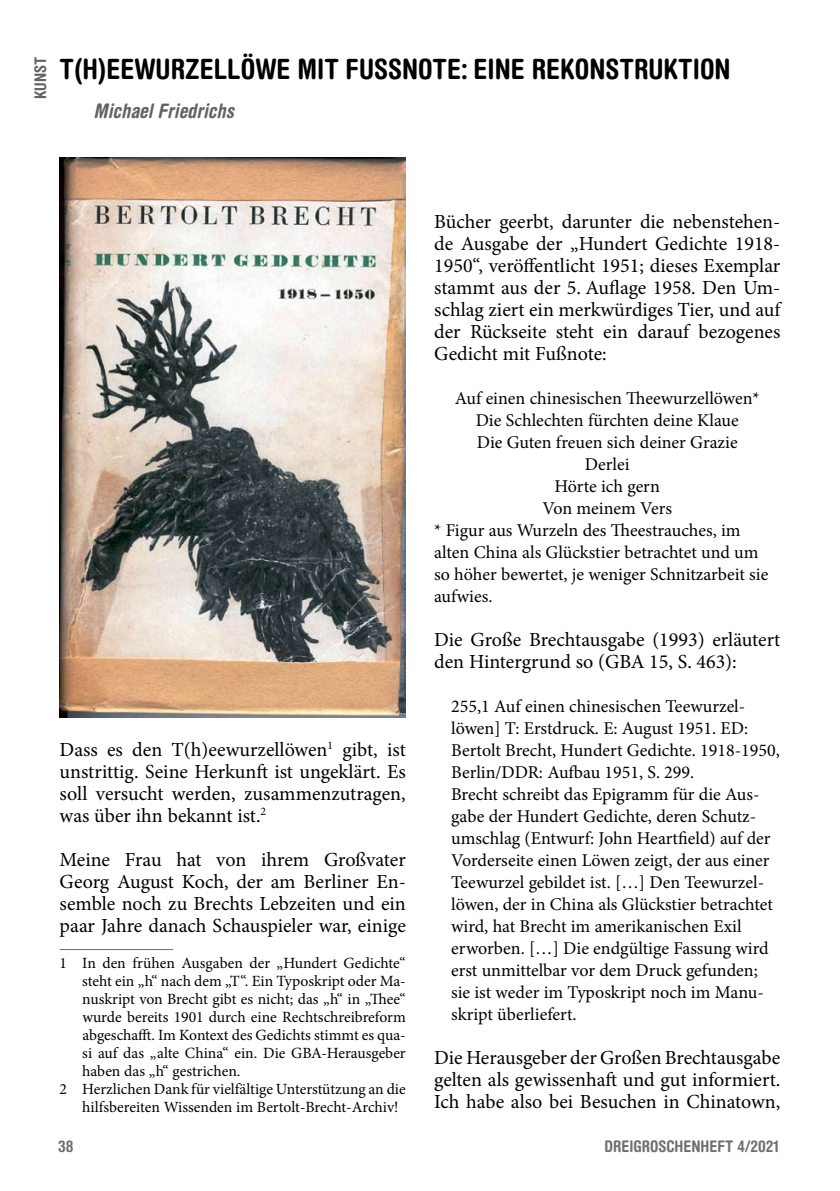
<style>
.page{position:relative;width:840px;height:1191px;background:#fff}
.page>*{position:absolute;margin:0;border:0;box-sizing:border-box;transform-origin:0 0}
.t1{font:700 condensed 28px "Helvetica Rounded";color:#000}
.t2{font:20px/22px "Minion Pro";letter-spacing:-.005em;color:#000;text-align:justify}
.t3{font:italic 700 condensed 20px "Helvetica Rounded";letter-spacing:-.01em;color:#636362}
.t4{font:18px/22px "Minion Pro";letter-spacing:-.005em;color:#000}
.t5{font:700 condensed 16px "Helvetica Rounded";color:#6f6f6f}
.t6{font:700 condensed 16px "Helvetica Rounded";color:#636362}
.t7{font:15.6px/18px "Minion Pro";letter-spacing:-.005em;color:#000}
</style>
<div class="page">
<hr style="left:60px;top:949px;width:113px;height:1px;background:#6f6f6f">
<img style="left:60px;top:158px;width:345px;height:559px">
<p class="t6" style="left:31px;top:99px;width:44px;rotate:-90deg">KUNST</p>
<h1 class="t1" style="left:60px;top:52px;width:672px">T(H)EEWURZELLÖWE MIT FUSSNOTE: EINE REKONSTRUKTION</h1>
<p class="t3" style="left:94px;top:98px;width:142px">Michael Friedrichs</p>
<p class="t2" style="left:60px;top:738px;width:347px">Dass es den T(h)eewurzellöwen gibt, ist unstrittig. Seine Herkunft ist ungeklärt. Es soll versucht werden, zusammenzutragen, was über ihn bekannt ist.</p>
<p class="t2" style="left:60px;top:848px;width:347px">Meine Frau hat von ihrem Großvater Georg- August Koch, der am Berliner En&shy;semble noch zu Brechts Lebzeiten und ein paar Jahre danach Schauspieler war, einige</p>
<p class="t7" style="left:82px;top:953px;width:325px">In den frühen Ausgaben der „Hundert Gedichte“ steht ein „h“ nach dem „T“. Ein Typoskript oder Ma&shy;nuskript von Brecht gibt es nicht; das „h“ in „Thee“ wurde bereits 1901 durch eine Rechtschreibreform abgeschafft. Im Kontext des Gedichts stimmt es qua&shy;si auf das „alte China“ ein. Die GBA-Herausgeber haben das „h“ gestrichen.<br>Herzlichen Dank für vielfältige Unterstützung an die hilfsbereiten Wissenden im Bertolt-Brecht-Archiv!</p>
<p class="t2" style="left:434px;top:210px;width:349px">Bücher geerbt, darunter die nebenstehen&shy;de Ausgabe der „Hundert Gedichte 1918- 1950“, veröffent-licht 1951; dieses Exemplar stammt aus der 5. Auflage 1958. Den Um&shy;schlag ziert ein merkwürdiges Tier, und auf der Rückseite steht ein darauf bezogenes Gedicht mit Fußnote:</p>
<p class="t4" style="left:454px;top:387px;width:306px">Auf einen chinesischen Theewurzellöwen*</p>
<p class="t4" style="left:475px;top:409px;width:264px">Die Schlechten fürchten deine Klaue</p>
<p class="t4" style="left:476px;top:431px;width:262px">Die Guten freuen sich deiner Grazie</p>
<p class="t4" style="left:584px;top:453px;width:46px">Derlei</p>
<p class="t4" style="left:554px;top:475px;width:107px">Hörte ich gern</p>
<p class="t4" style="left:542px;top:497px;width:131px">Von meinem Vers</p>
<p class="t4" style="left:434px;top:519px;width:308px">* Figur aus Wurzeln des Theestrauches, im</p>
<p class="t4" style="left:434px;top:541px;width:326px">alten China als Glückstier betrachtet und um</p>
<p class="t4" style="left:434px;top:563px;width:335px">so höher bewertet, je weniger Schnitzarbeit sie</p>
<p class="t4" style="left:434px;top:585px;width:58px">aufwies.</p>
<p class="t2" style="left:434px;top:628px;width:347px">Die Große Brechtausgabe (1993) erläutert den Hintergrund so (GBA 15, S. 463):</p>
<p class="t4" style="left:451px;top:695px;width:330px">255,1 Auf einen chinesischen Teewurzel&shy;löwen] T: Erstdruck. E: August 1951. ED:<br>Bertolt Brecht, Hundert Gedichte. 1918-1950, Berlin/DDR: Aufbau 1951, S. 299.<br>Brecht schreibt das Epigramm für die Aus&shy;gabe der Hundert Gedichte, deren Schutz&shy;umschlag (Entwurf: John Heartfield) auf der Vorderseite einen Löwen zeigt, der aus einer Teewurzel gebildet ist. […] Den Teewurzel&shy;löwen, der in China als Glückstier betrachtet wird, hat Brecht im amerikanischen Exil erworben. […] Die endgültige Fassung wird erst unmittelbar vor dem Druck gefunden; sie ist weder im Typoskript noch im Manu&shy;skript überliefert.</p>
<p class="t2" style="left:434px;top:1046px;width:347px;text-align:left">Die Herausgeber der Großen Brechtausgabe gelten als gewissenhaft und gut informiert.<br>Ich habe also bei Besuchen in Chinatown,</p>
<p class="t5" style="left:58px;top:1136px;width:17px">38</p>
<p class="t5" style="left:604px;top:1136px;width:176px">DREIGROSCHENHEFT 4/2021</p>
</div>
